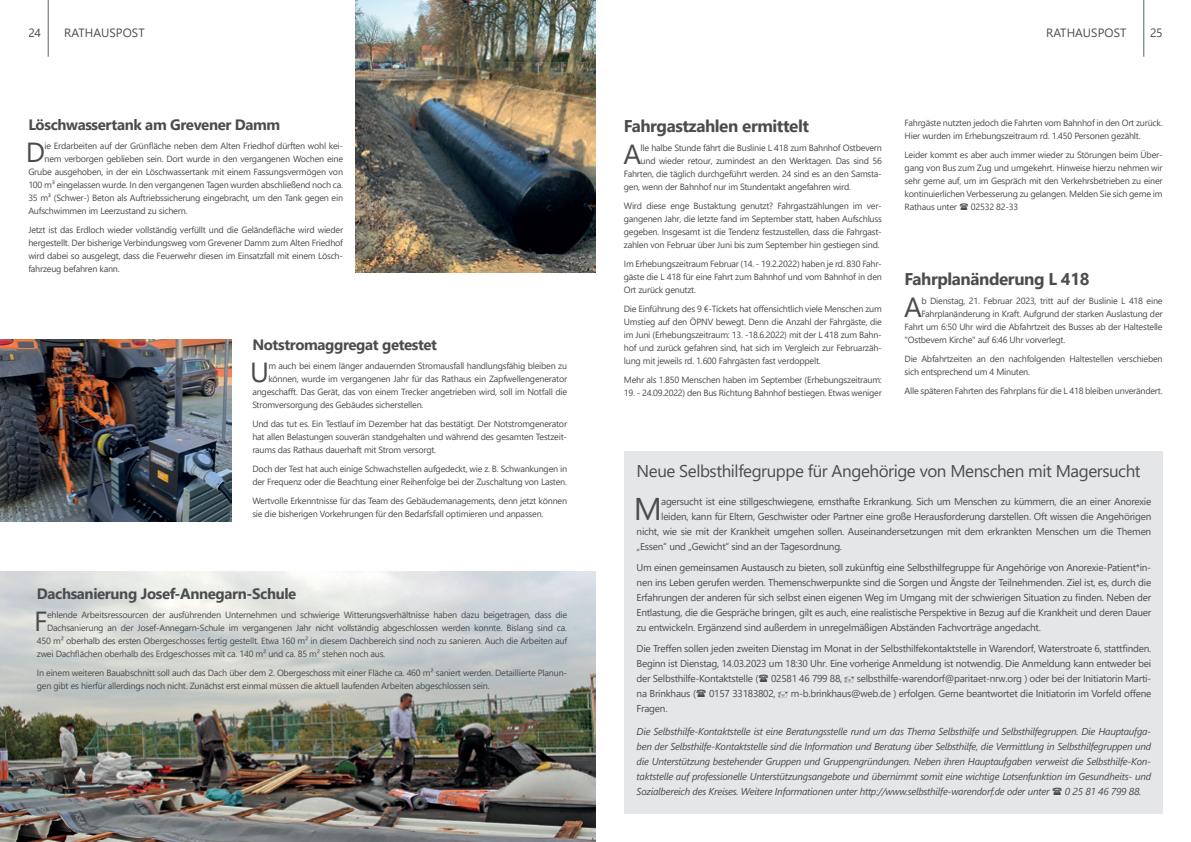
<style>
.page{position:relative;width:1191px;height:842px;background:#fff}
.page>*{position:absolute;margin:0;border:0;box-sizing:border-box;transform-origin:0 0}
.t1{font:31.4px "Segoe UI";color:#4b4c4d}
.t2{font:27.6px "Segoe UI";color:#4b4c4d}
.t3{font:17px "Segoe UI";letter-spacing:-.025em;color:#4b4c4d}
.t4{font:700 17px "Segoe UI";letter-spacing:-.025em;color:#4b4c4d}
.t5{font:700 15px "Segoe UI";letter-spacing:-.025em;color:#4b4c4d}
.t6{font:12px "Segoe UI";letter-spacing:.01em;color:#4b4c4d}
.t7{font:10px/15px "Segoe UI";letter-spacing:-.025em;color:#4b4c4d;text-align:justify}
.t8{font:italic 10px/15px "Segoe UI";letter-spacing:-.025em;color:#4b4c4d;text-align:justify}
.t9{font:9px/13px "Segoe UI";letter-spacing:-.025em;color:#4b4c4d;text-align:justify}
</style>
<div class="page">
<img style="left:0;top:571px;width:595px;height:271px">
<div style="left:624px;top:451px;width:538px;height:363px;background:#e5e6e7"></div>
<hr style="left:48px;top:0;width:1px;height:57px;background:#54636a">
<hr style="left:1143px;top:0;width:1px;height:57px;background:#54636a">
<img style="left:355px;top:0;width:240px;height:273px">
<img style="left:0;top:339px;width:231px;height:182px">
<p class="t6" style="left:28px;top:22px;width:14px">24</p>
<p class="t6" style="left:64px;top:22px;width:82px">RATHAUSPOST</p>
<p class="t6" style="left:1046px;top:22px;width:82px">RATHAUSPOST</p>
<p class="t6" style="left:1150px;top:22px;width:14px">25</p>
<p class="t5" style="left:28px;top:111px;width:253px">Löschwassertank am Grevener Damm</p>
<p class="t2" style="left:26px;top:127px;width:21px">D</p>
<p class="t9" style="left:44px;top:139px;width:300px">ie Erdarbeiten auf der Grünfläche neben dem Alten Friedhof dürften wohl kei-</p>
<p class="t9" style="left:44px;top:152px;width:300px">nem verborgen geblieben sein. Dort wurde in den vergangenen Wochen eine</p>
<p class="t9" style="left:28px;top:165px;width:316px">Grube ausgehoben, in der ein Löschwassertank mit einem Fassungsvermögen von</p>
<p class="t9" style="left:28px;top:178px;width:316px">100 m³ eingelassen wurde. In den vergangenen Tagen wurden abschließend noch ca.</p>
<p class="t9" style="left:28px;top:191px;width:316px">35 m³ (Schwer-) Beton als Auftriebssicherung eingebracht, um den Tank gegen ein</p>
<p class="t9" style="left:28px;top:204px;width:161px">Aufschwimmen im Leerzustand zu sichern.</p>
<p class="t9" style="left:28px;top:223px;width:316px">Jetzt ist das Erdloch wieder vollständig verfüllt und die Geländefläche wird wieder hergestellt. Der bisherige Verbindungsweg vom Grevener Damm zum Alten Friedhof wird dabei so ausgelegt, dass die Feuerwehr diesen im Einsatzfall mit einem Lösch&shy;fahrzeug befahren kann.</p>
<p class="t5" style="left:252px;top:331px;width:186px">Notstromaggregat getestet</p>
<p class="t2" style="left:250px;top:346px;width:20px">U</p>
<p class="t9" style="left:268px;top:359px;width:300px">m auch bei einem länger andauernden Stromausfall handlungsfähig bleiben zu</p>
<p class="t9" style="left:268px;top:372px;width:300px">können, wurde im vergangenen Jahr für das Rathaus ein Zapfwellengenerator</p>
<p class="t9" style="left:252px;top:385px;width:316px">angeschafft. Das Gerät, das von einem Trecker angetrieben wird, soll im Notfall die</p>
<p class="t9" style="left:252px;top:398px;width:173px">Stromversorgung des Gebäudes sicherstellen.</p>
<p class="t9" style="left:252px;top:417px;width:316px">Und das tut es. Ein Testlauf im Dezember hat das bestätigt. Der Notstromgenerator hat allen Belastungen souverän standgehalten und während des gesamten Testzeit&shy;raums das Rathaus dauerhaft mit Strom versorgt.</p>
<p class="t9" style="left:252px;top:462px;width:316px">Doch der Test hat auch einige Schwachstellen aufgedeckt, wie z. B. Schwankungen in der Frequenz oder die Beachtung einer Reihenfolge bei der Zuschaltung von Lasten.</p>
<p class="t9" style="left:252px;top:494px;width:316px">Wertvolle Erkenntnisse für das Team des Gebäudemanagements, denn jetzt können sie die bisherigen Vorkehrungen für den Bedarfsfall optimieren und anpassen.</p>
<p class="t5" style="left:37px;top:580px;width:261px">Dachsanierung Josef-Annegarn-Schule</p>
<p class="t2" style="left:34px;top:595px;width:15px">F</p>
<p class="t9" style="left:47px;top:608px;width:521px">ehlende Arbeitsressourcen der ausführenden Unternehmen und schwierige Witterungsverhältnisse haben dazu beigetragen, dass die</p>
<p class="t9" style="left:47px;top:621px;width:521px">Dachsanierung an der Josef-Annegarn-Schule im vergangenen Jahr nicht vollständig abgeschlossen werden konnte. Bislang sind ca.</p>
<p class="t9" style="left:37px;top:634px;width:532px">450 m² oberhalb des ersten Obergeschosses fertig gestellt. Etwa 160 m² in diesem Dachbereich sind noch zu sanieren. Auch die Arbeiten auf</p>
<p class="t9" style="left:37px;top:647px;width:350px">zwei Dachflächen oberhalb des Erdgeschosses mit ca. 140 m² und ca. 85 m² stehen noch aus.</p>
<p class="t9" style="left:37px;top:666px;width:532px">In einem weiteren Bauabschnitt soll auch das Dach über dem 2. Obergeschoss mit einer Fläche ca. 460 m² saniert werden. Detaillierte Planun&shy;gen gibt es hierfür allerdings noch nicht. Zunächst erst einmal müssen die aktuell laufenden Arbeiten abgeschlossen sein.</p>
<p class="t4" style="left:624px;top:110px;width:187px">Fahrgastzahlen ermittelt</p>
<p class="t2" style="left:623px;top:128px;width:19px">A</p>
<p class="t9" style="left:640px;top:140px;width:243px">lle halbe Stunde fährt die Buslinie L 418 zum Bahnhof Ostbevern</p>
<p class="t9" style="left:640px;top:153px;width:243px">und wieder retour, zumindest an den Werktagen. Das sind 56</p>
<p class="t9" style="left:624px;top:166px;width:259px">Fahrten, die täglich durchgeführt werden. 24 sind es an den Samsta-</p>
<p class="t9" style="left:624px;top:179px;width:229px">gen, wenn der Bahnhof nur im Stundentakt angefahren wird.</p>
<p class="t9" style="left:624px;top:198px;width:259px">Wird diese enge Bustaktung genutzt? Fahrgastzählungen im ver&shy;gangenen Jahr, die letzte fand im September statt, haben Aufschluss gegeben. Insgesamt ist die Tendenz festzustellen, dass die Fahrgast&shy;zahlen von Februar über Juni bis zum September hin gestiegen sind.</p>
<p class="t9" style="left:624px;top:256px;width:259px">Im Erhebungszeitraum Februar (14. - 19.2.2022) haben je rd. 830 Fahr&shy;gäste die L 418 für eine Fahrt zum Bahnhof und vom Bahnhof in den Ort zurück genutzt.</p>
<p class="t9" style="left:624px;top:301px;width:259px">Die Einführung des 9 €-Tickets hat offensichtlich viele Menschen zum Umstieg auf den ÖPNV bewegt. Denn die Anzahl der Fahrgäste, die im Juni (Erhebungszeitraum: 13. -18.6.2022) mit der L 418 zum Bahn&shy;hof und zurück gefahren sind, hat sich im Vergleich zur Februarzäh&shy;lung mit jeweils rd. 1.600 Fahrgästen fast verdoppelt.</p>
<p class="t9" style="left:624px;top:372px;width:259px">Mehr als 1.850 Menschen haben im September (Erhebungszeitraum:</p>
<p class="t9" style="left:624px;top:385px;width:259px">19. - 24.09.2022) den Bus Richtung Bahnhof bestiegen. Etwas weniger</p>
<p class="t9" style="left:904px;top:116px;width:259px">Fahrgäste nutzten jedoch die Fahrten vom Bahnhof in den Ort zurück.<br>Hier wurden im Erhebungszeitraum rd. 1.450 Personen gezählt.</p>
<p class="t9" style="left:904px;top:148px;width:259px">Leider kommt es aber auch immer wieder zu Störungen beim Über&shy;gang von Bus zum Zug und umgekehrt. Hinweise hierzu nehmen wir sehr gerne auf, um im Gespräch mit den Verkehrsbetrieben zu einer kontinuierlichen Verbesserung zu gelangen. Melden Sie sich gerne im Rathaus unter</p>
<p class="t9" style="left:970px;top:200px;width:49px">02532 82-33</p>
<p class="t4" style="left:904px;top:263px;width:186px">Fahrplanänderung L 418</p>
<p class="t2" style="left:904px;top:281px;width:19px">A</p>
<p class="t9" style="left:921px;top:293px;width:243px">b Dienstag, 21. Februar 2023, tritt auf der Buslinie L 418 eine</p>
<p class="t9" style="left:921px;top:306px;width:243px">Fahrplanänderung in Kraft. Aufgrund der starken Auslastung der</p>
<p class="t9" style="left:904px;top:319px;width:259px">Fahrt um 6:50 Uhr wird die Abfahrtzeit des Busses ab der Haltestelle</p>
<p class="t9" style="left:904px;top:332px;width:162px">"Ostbevern Kirche" auf 6:46 Uhr vorverlegt.</p>
<p class="t9" style="left:904px;top:351px;width:259px">Die Abfahrtzeiten an den nachfolgenden Haltestellen verschieben sich entsprechend um 4 Minuten.</p>
<p class="t9" style="left:904px;top:383px;width:259px">Alle späteren Fahrten des Fahrplans für die L 418 bleiben unverändert.</p>
<p class="t3" style="left:636px;top:455px;width:505px">Neue Selbsthilfegruppe für Angehörige von Menschen mit Magersucht</p>
<p class="t1" style="left:633px;top:479px;width:30px">M</p>
<p class="t7" style="left:661px;top:493px;width:491px">agersucht ist eine stillgeschwiegene, ernsthafte Erkrankung. Sich um Menschen zu kümmern, die an einer Anorexie</p>
<p class="t7" style="left:661px;top:508px;width:492px">leiden, kann für Eltern, Geschwister oder Partner eine große Herausforderung darstellen. Oft wissen die Angehörigen</p>
<p class="t7" style="left:636px;top:523px;width:516px">nicht, wie sie mit der Krankheit umgehen sollen. Auseinandersetzungen mit dem erkrankten Menschen um die Themen</p>
<p class="t7" style="left:636px;top:538px;width:207px">„Essen“ und „Gewicht“ sind an der Tagesordnung.</p>
<p class="t7" style="left:636px;top:559px;width:516px">Um einen gemeinsamen Austausch zu bieten, soll zukünftig eine Selbsthilfegruppe für Angehörige von Anorexie-Patient*in&shy;nen ins Leben gerufen werden. Themenschwerpunkte sind die Sorgen und Ängste der Teilnehmenden. Ziel ist, es, durch die Erfahrungen der anderen für sich selbst einen eigenen Weg im Umgang mit der schwierigen Situation zu finden. Neben der Entlastung, die die Gespräche bringen, gilt es auch, eine realistische Perspektive in Bezug auf die Krankheit und deren Dauer zu entwickeln. Ergänzend sind außerdem in unregelmäßigen Abständen Fachvorträge angedacht.</p>
<p class="t7" style="left:636px;top:640px;width:516px">Die Treffen sollen jeden zweiten Dienstag im Monat in der Selbsthilfekontaktstelle in Warendorf, Waterstroate 6, stattfinden.<br>Beginn ist Dienstag, 14.03.2023 um 18:30 Uhr. Eine vorherige Anmeldung ist notwendig. Die Anmeldung kann entweder bei der Selbsthilfe-Kontaktstelle (</p>
<p class="t7" style="left:771px;top:670px;width:73px">02581 46 799 88,</p>
<p class="t7" style="left:856px;top:670px;width:296px">selbsthilfe-warendorf@paritaet-nrw.org ) oder bei der Initiatorin Marti-</p>
<p class="t7" style="left:636px;top:685px;width:61px">na Brinkhaus (</p>
<p class="t7" style="left:709px;top:685px;width:68px">0157 33183802,</p>
<p class="t7" style="left:790px;top:685px;width:362px">m-b.brinkhaus@web.de ) erfolgen. Gerne beantwortet die Initiatorin im Vorfeld offene</p>
<p class="t7" style="left:636px;top:700px;width:32px">Fragen.</p>
<p class="t8" style="left:636px;top:722px;width:516px">Die Selbsthilfe-Kontaktstelle ist eine Beratungsstelle rund um das Thema Selbsthilfe und Selbsthilfegruppen. Die Hauptaufga&shy;ben der Selbsthilfe-Kontaktstelle sind die Information und Beratung über Selbsthilfe, die Vermittlung in Selbsthilfegruppen und die Unterstützung bestehender Gruppen und Gruppengründungen. Neben ihren Hauptaufgaben verweist die Selbsthilfe-Kon&shy;taktstelle auf professionelle Unterstützungsangebote und übernimmt somit eine wichtige Lotsenfunktion im Gesundheits- und Sozialbereich des Kreises. Weitere Informationen unter http://www.selbsthilfe-warendorf.de oder unter</p>
<p class="t8" style="left:1065px;top:782px;width:78px">0 25 81 46 799 88.</p>
</div>
